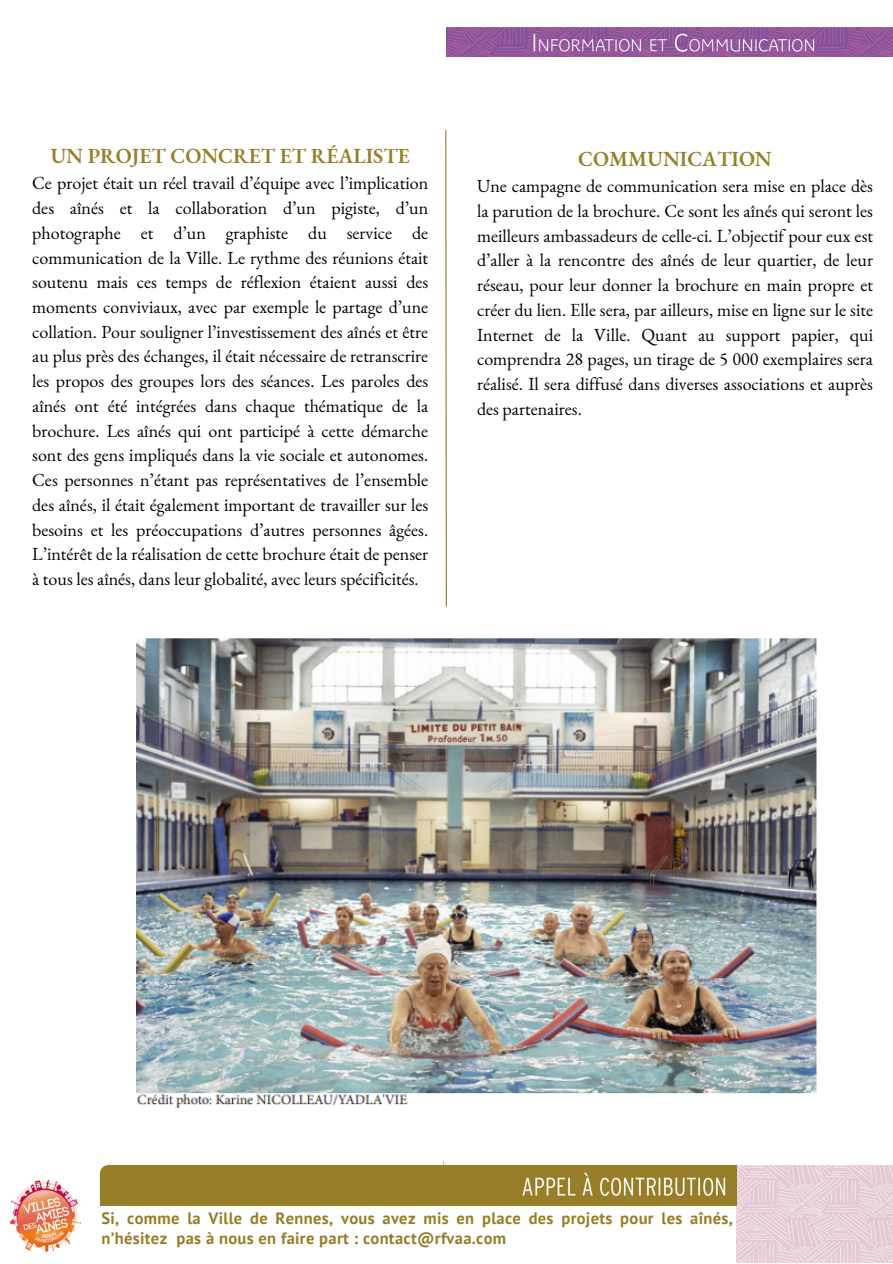
<style>
.page{position:relative;width:893px;height:1264px;background:#fff}
.page>*{position:absolute;margin:0;border:0;box-sizing:border-box;transform-origin:0 0}
.t1{font:600 21px "EB Garamond";color:#987e28}
.t2{font:18px/24.8px "EB Garamond";color:#000;text-align:justify}
.t3{font:700 16.5px/20.2px "PT Sans";letter-spacing:.02em;color:#987e28}
</style>
<div class="page">
<svg style="left:445px;top:130px;width:2px;height:477px"></svg>
<img style="left:736px;top:1165px;width:156px;height:97px">
<img style="left:99px;top:1161px;width:637px;height:45px">
<img style="left:11px;top:1180px;width:70px;height:71px">
<img style="left:446px;top:27px;width:446px;height:30px">
<img style="left:137px;top:638px;width:680px;height:470px">
<p class="t1" style="left:51px;top:142px;width:360px">UN PROJET CONCRET ET RÉALISTE</p>
<p class="t2" style="left:32px;top:170px;width:397px">Ce projet était un réel travail d’équipe avec l’implication des aînés et la collaboration d’un pigiste, d’un photographe et d’un graphiste du service de communication de la Ville. Le rythme des réunions était soutenu mais ces temps de réflexion étaient aussi des moments conviviaux, avec par exemple le partage d’une collation. Pour souligner l’investissement des aînés et être au plus près des échanges, il était nécessaire de retranscrire les propos des groupes lors des séances. Les paroles des aînés ont été intégrées dans chaque thématique de la brochure. Les aînés qui ont participé à cette démarche sont des gens impliqués dans la vie sociale et autonomes.<br>Ces personnes n’étant pas représentatives de l’ensemble des aînés, il était également important de travailler sur les besoins et les préoccupations d’autres personnes âgées.<br>L’intérêt de la réalisation de cette brochure était de penser à tous les aînés, dans leur globalité, avec leurs spécificités.</p>
<p class="t1" style="left:578px;top:145px;width:195px">COMMUNICATION</p>
<p class="t2" style="left:477px;top:173px;width:397px">Une campagne de communication sera mise en place dès la parution de la brochure. Ce sont les aînés qui seront les meilleurs ambassadeurs de celle-ci. L’objectif pour eux est d’aller à la rencontre des aînés de leur quartier, de leur réseau, pour leur donner la brochure en main propre et créer du lien. Elle sera, par ailleurs, mise en ligne sur le site Internet de la Ville. Quant au support papier, qui comprendra 28 pages, un tirage de 5 000 exemplaires sera réalisé. Il sera diffusé dans diverses associations et auprès des partenaires.</p>
<p class="t3" style="left:101px;top:1207px;width:633px">Si, comme la Ville de Rennes, vous avez mis en place des projets pour les aînés, n’hésitez pas à nous en faire part : contact@rfvaa.com</p>
</div>
